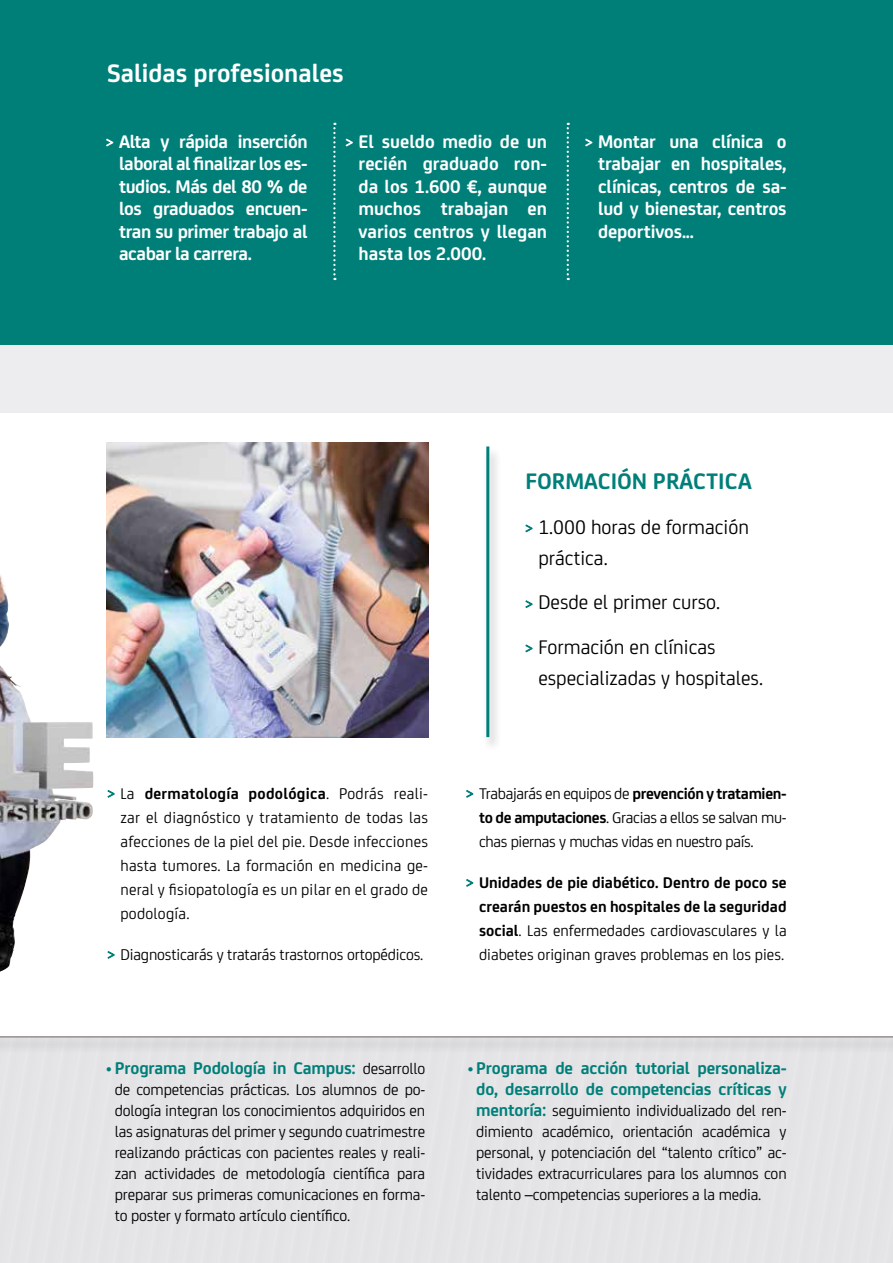
<style>
.page{position:relative;width:893px;height:1263px;background:#fff}
.page>*{position:absolute;margin:0;border:0;box-sizing:border-box;transform-origin:0 0}
.t1{font:700 27px "Bankia";color:#fff}
.t2{font:700 24px "Bankia";color:#007f79}
.t3{font:21px/31.5px "Bankia";color:#000}
.t4{font:700 19.5px/22.5px "Bankia";letter-spacing:-.01em;color:#fff;text-align:justify}
.t5{font:700 18px/21px "Bankia";letter-spacing:-.01em;color:#007f79;text-align:center}
.t6{font:16.5px/21px "Bankia";letter-spacing:-.01em;color:#000;text-align:justify}
.t7{font:700 16.5px/24px "Bankia";color:#000;text-align:justify}
.s1{font-weight:700}
.s2{font-weight:400;font-size:16.5px;color:#000}
.s3{font-weight:400}
.s4{font-weight:700;font-size:18px;color:#007f79}
</style>
<div class="page">
<div style="left:0;top:1053px;width:893px;height:210px;background:#e4e3e6"></div>
<div style="left:0;top:1035px;width:893px;height:18px;background:#000;opacity:.3"></div>
<hr style="left:0;top:1036px;width:893px;height:1px;background:#948e90">
<div style="left:0;top:344px;width:893px;height:68px;background:#edecee"></div>
<div style="left:0;top:0;width:893px;height:344px;background:#007f79"></div>
<img style="left:106px;top:442px;width:322px;height:295px">
<svg style="left:525px;top:524px;width:8px;height:9px"></svg>
<svg style="left:525px;top:600px;width:8px;height:8px"></svg>
<svg style="left:525px;top:644px;width:8px;height:9px"></svg>
<div style="left:482px;top:446px;width:20px;height:306px;background:#000;opacity:.3"></div>
<hr style="left:486px;top:446px;width:3px;height:291px;background:#007f79">
<svg style="left:333px;top:123px;width:3px;height:157px"></svg>
<svg style="left:567px;top:123px;width:2px;height:157px"></svg>
<svg style="left:107px;top:790px;width:8px;height:8px"></svg>
<svg style="left:107px;top:951px;width:8px;height:8px"></svg>
<svg style="left:466px;top:790px;width:8px;height:8px"></svg>
<svg style="left:466px;top:879px;width:8px;height:8px"></svg>
<svg style="left:106px;top:138px;width:8px;height:9px"></svg>
<svg style="left:345px;top:138px;width:8px;height:9px"></svg>
<svg style="left:585px;top:138px;width:8px;height:9px"></svg>
<img style="left:0;top:575px;width:94px;height:396px">
<h1 class="t1" style="left:107px;top:53px;width:238px">Salidas profesionales</h1>
<p class="t4" style="left:119px;top:129px;width:190px">Alta y rápida inserción laboral al finalizar los es&shy;tudios. Más del 80 % de los graduados encuen&shy;tran su primer trabajo al acabar la carrera.</p>
<p class="t4" style="left:359px;top:129px;width:190px">El sueldo medio de un recién graduado ron&shy;da los 1.600 €, aunque muchos trabajan en varios centros y llegan hasta los 2.000.</p>
<p class="t4" style="left:598px;top:129px;width:190px">Montar una clínica o trabajar en hospitales, clínicas, centros de sa&shy;lud y bienestar, centros deportivos...</p>
<p class="t6" style="left:120px;top:781px;width:309px;line-height:24px">La <span class="s1">dermatología podológica</span>. Podrás reali&shy;zar el diagnóstico y tratamiento de todas las afecciones de la piel del pie. Desde infecciones hasta tumores. La formación en medicina ge&shy;neral y fisiopatología es un pilar en el grado de podología.</p>
<p class="t6" style="left:120px;top:943px;width:304px">Diagnosticarás y tratarás trastornos ortopédicos.</p>
<p class="t5" style="left:106px;top:1056px;width:320px">• Programa Podología in Campus: <span class="s2">desarrollo</span></p>
<p class="t6" style="left:115px;top:1078px;width:312px">de competencias prácticas. Los alumnos de po&shy;dología integran los conocimientos adquiridos en las asignaturas del primer y segundo cuatrimestre realizando prácticas con pacientes reales y reali&shy;zan actividades de metodología científi ca para preparar sus primeras comunicaciones en forma&shy;to poster y formato artículo científi co.</p>
<h2 class="t2" style="left:526px;top:463px;width:228px">FORMACIÓN PRÁCTICA</h2>
<p class="t3" style="left:538px;top:510px;width:212px">1.000 horas de formación práctica.</p>
<p class="t3" style="left:538px;top:579px;width:183px;line-height:44.2px">Desde el primer curso.<br>Formación en clínicas</p>
<p class="t3" style="left:538px;top:661px;width:226px">especializadas y hospitales.</p>
<p class="t6" style="left:479px;top:781px;width:309px;line-height:24px">Trabajarás en equipos de <span class="s1">prevención y tratamien&shy;to de amputaciones</span>. Gracias a ellos se salvan mu&shy;chas piernas y muchas vidas en nuestro país.</p>
<p class="t7" style="left:479px;top:869px;width:309px">Unidades de pie diabético. Dentro de poco se crearán puestos en hospitales de la seguridad social<span class="s3">. Las enfermedades cardiovasculares y la diabetes originan graves problemas en los pies.</span></p>
<p class="t5" style="left:468px;top:1056px;width:320px">• Programa de acción tutorial personaliza&shy;do, desarrollo de competencias críticas y</p>
<p class="t6" style="left:476px;top:1099px;width:312px"><span class="s4">mentoría:</span> seguimiento individualizado del ren&shy;dimiento académico, orientación académica y personal, y potenciación del “talento crítico” ac&shy;tividades extracurriculares para los alumnos con talento –competencias superiores a la media.</p>
</div>
